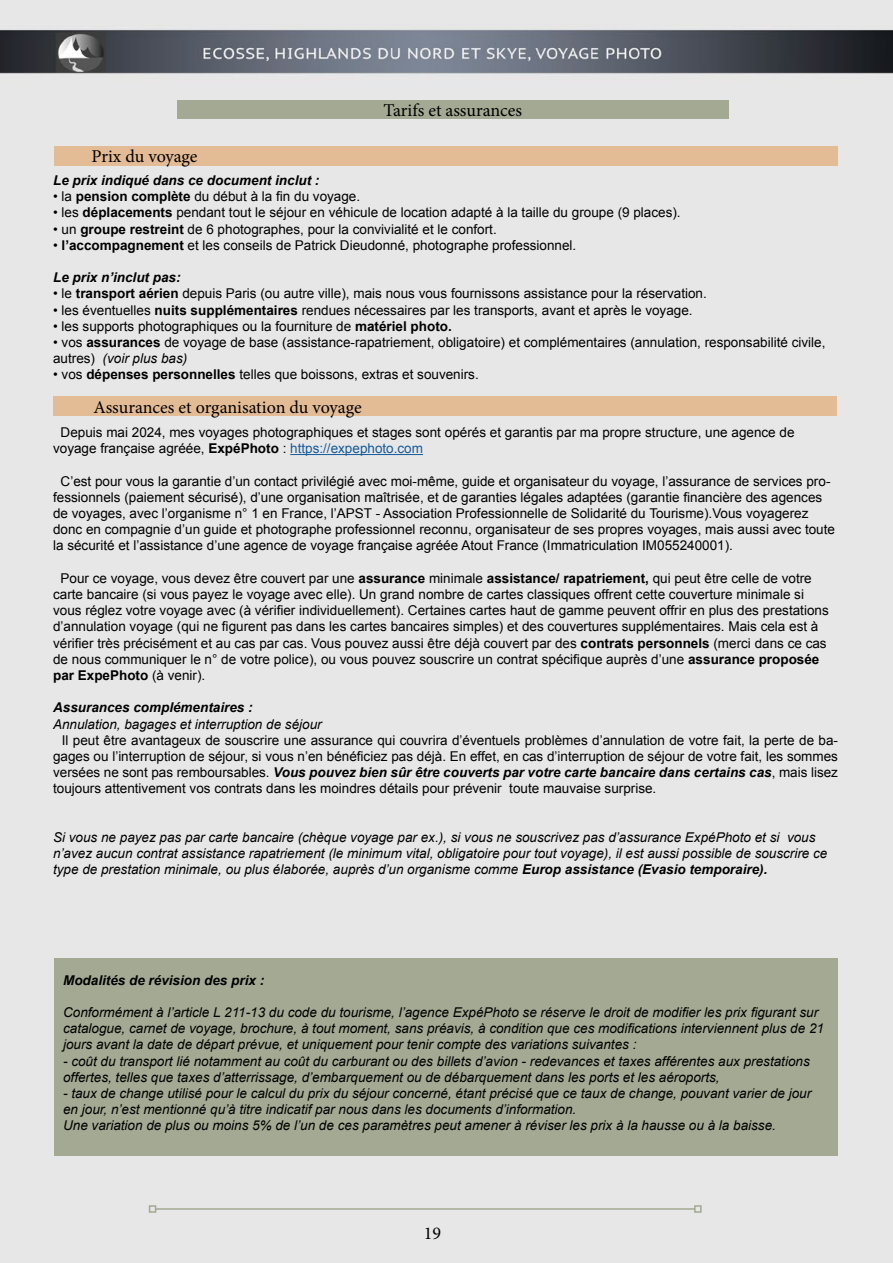
<style>
.page{position:relative;width:893px;height:1263px;background:#e7e7e7}
.page>*{position:absolute;margin:0;border:0;box-sizing:border-box;transform-origin:0 0}
.t1{font:18px "Minion Pro";letter-spacing:-.005em;color:#000}
.t2{font:13.5px/16.2px "Arial";color:#000}
.t3{font:italic 13.5px/16.2px "Arial";color:#000}
.t4{font:italic 700 13.5px "Arial";color:#000}
.s1{font-weight:700}
.s2{font-style:italic}
.s3{color:#165b9a}
.s4{font-weight:700;font-style:italic}
</style>
<div class="page">
<hr style="left:156px;top:1208px;width:539px;height:2px;background:#a3a992">
<div style="left:149px;top:1205px;width:7px;height:8px;border:2px solid #a3a992"></div>
<div style="left:694px;top:1205px;width:8px;height:8px;border:2px solid #a3a992"></div>
<hr style="left:290px;top:454px;width:133px;height:1px;background:#165b9a">
<div style="left:177px;top:100px;width:551px;height:19px;background:#a3a992"></div>
<div style="left:55px;top:146px;width:783px;height:19px;background:#e3bb95"></div>
<div style="left:53px;top:396px;width:783px;height:20px;background:#e3bb95"></div>
<div style="left:55px;top:958px;width:783px;height:198px;background:#a3a992"></div>
<h1 class="t1" style="left:91px;top:144px;width:108px">Prix du voyage</h1>
<h1 class="t1" style="left:384px;top:98px;width:140px">Tarifs et assurances</h1>
<p class="t4" style="left:53px;top:171px;width:268px">Le prix indiqué dans ce document inclut :</p>
<p class="t2" style="left:53px;top:188px;width:309px">• la <span class="s1">pension complète</span> du début à la fin du voyage.</p>
<p class="t2" style="left:53px;top:205px;width:629px">• les <span class="s1">déplacements</span> pendant tout le séjour en véhicule de location adapté à la taille du groupe (9 places).</p>
<p class="t2" style="left:53px;top:221px;width:445px">• un <span class="s1">groupe restreint</span> de 6 photographes, pour la convivialité et le confort.</p>
<p class="t2" style="left:53px;top:237px;width:525px">• <span class="s1">l’accompagnement</span> et les conseils de Patrick Dieudonné, photographe professionnel.</p>
<p class="t4" style="left:53px;top:269px;width:129px">Le prix n’inclut pas:</p>
<p class="t2" style="left:53px;top:286px;width:655px">• le <span class="s1">transport aérien</span> depuis Paris (ou autre ville), mais nous vous fournissons assistance pour la réservation.</p>
<p class="t2" style="left:53px;top:302px;width:641px">• les éventuelles <span class="s1">nuits supplémentaires</span> rendues nécessaires par les transports, avant et après le voyage.</p>
<p class="t2" style="left:53px;top:318px;width:400px">• les supports photographiques ou la fourniture de <span class="s1">matériel photo.</span></p>
<p class="t2" style="left:53px;top:334px;width:774px">• vos <span class="s1">assurances</span> de voyage de base (assistance-rapatriement, obligatoire) et complémentaires (annulation, responsabilité civile, autres) <span class="s2">(voir plus bas)</span></p>
<p class="t2" style="left:53px;top:367px;width:427px">• vos <span class="s1">dépenses personnelles</span> telles que boissons, extras et souvenirs.</p>
<h1 class="t1" style="left:94px;top:395px;width:269px">Assurances et organisation du voyage</h1>
<p class="t2" style="left:53px;top:424px;width:743px;text-indent:8px">Depuis mai 2024, mes voyages photographiques et stages sont opérés et garantis par ma propre structure, une agence de voyage française agréée, <span class="s1">ExpéPhoto</span> : <span class="s3">https://expephoto.com</span></p>
<p class="t2" style="left:53px;top:473px;width:783px;text-indent:8px">C’est pour vous la garantie d’un contact privilégié avec moi-même, guide et organisateur du voyage, l’assurance de services pro&shy;fessionnels (paiement sécurisé), d’une organisation maîtrisée, et de garanties légales adaptées (garantie financière des agences de voyages, avec l’organisme n° 1 en France, l’APST - Association Professionnelle de Solidarité du Tourisme).Vous voyagerez donc en compagnie d’un guide et photographe professionnel reconnu, organisateur de ses propres voyages, mais aussi avec toute la sécurité et l’assistance d’une agence de voyage française agréée Atout France (Immatriculation IM055240001).</p>
<p class="t2" style="left:53px;top:570px;width:777px;text-indent:8px">Pour ce voyage, vous devez être couvert par une <span class="s1">assurance</span> minimale <span class="s1">assistance/ rapatriement,</span> qui peut être celle de votre carte bancaire (si vous payez le voyage avec elle). Un grand nombre de cartes classiques offrent cette couverture minimale si vous réglez votre voyage avec (à vérifier individuellement). Certaines cartes haut de gamme peuvent offrir en plus des prestations d’annulation voyage (qui ne figurent pas dans les cartes bancaires simples) et des couvertures supplémentaires. Mais cela est à vérifier très précisément et au cas par cas. Vous pouvez aussi être déjà couvert par des <span class="s1">contrats personnels</span> (merci dans ce cas de nous communiquer le n° de votre police), ou vous pouvez souscrire un contrat spécifique auprès d’une <span class="s1">assurance proposée par ExpePhoto</span> (à venir).</p>
<p class="t4" style="left:53px;top:699px;width:201px">Assurances complémentaires :</p>
<p class="t3" style="left:53px;top:716px;width:270px">Annulation, bagages et interruption de séjour</p>
<p class="t2" style="left:53px;top:732px;width:786px;text-align:justify;text-indent:9px">Il peut être avantageux de souscrire une assurance qui couvrira d’éventuels problèmes d’annulation de votre fait, la perte de ba&shy;gages ou l’interruption de séjour, si vous n’en bénéficiez pas déjà. En effet, en cas d’interruption de séjour de votre fait, les sommes versées ne sont pas remboursables. <span class="s4">Vous pouvez bien sûr être couverts par votre carte bancaire dans certains cas</span>, mais lisez toujours attentivement vos contrats dans les moindres détails pour prévenir toute mauvaise surprise.</p>
<p class="t3" style="left:53px;top:829px;width:776px">Si vous ne payez pas par carte bancaire (chèque voyage par ex.), si vous ne souscrivez pas d’assurance ExpéPhoto et si vous n’avez aucun contrat assistance rapatriement (le minimum vital, obligatoire pour tout voyage), il est aussi possible de souscrire ce type de prestation minimale, ou plus élaborée, auprès d’un organisme comme <span class="s1">Europ assistance (Evasio temporaire).</span></p>
<p class="t4" style="left:63px;top:971px;width:203px">Modalités de révision des prix :</p>
<p class="t3" style="left:63px;top:1004px;width:762px">Conformément à l’article L 211-13 du code du tourisme, l’agence ExpéPhoto se réserve le droit de modifier les prix figurant sur catalogue, carnet de voyage, brochure, à tout moment, sans préavis, à condition que ces modifications interviennent plus de 21 jours avant la date de départ prévue, et uniquement pour tenir compte des variations suivantes :</p>
<p class="t3" style="left:63px;top:1053px;width:748px">- coût du transport lié notamment au coût du carburant ou des billets d’avion - redevances et taxes afférentes aux prestations offertes, telles que taxes d’atterrissage, d’embarquement ou de débarquement dans les ports et les aéroports,</p>
<p class="t3" style="left:63px;top:1085px;width:750px">- taux de change utilisé pour le calcul du prix du séjour concerné, étant précisé que ce taux de change, pouvant varier de jour en jour, n’est mentionné qu’à titre indicatif par nous dans les documents d’information.<br>Une variation de plus ou moins 5% de l’un de ces paramètres peut amener à réviser les prix à la hausse ou à la baisse.</p>
<h1 class="t1" style="left:424px;top:1221px;width:19px">19</h1>
</div>
